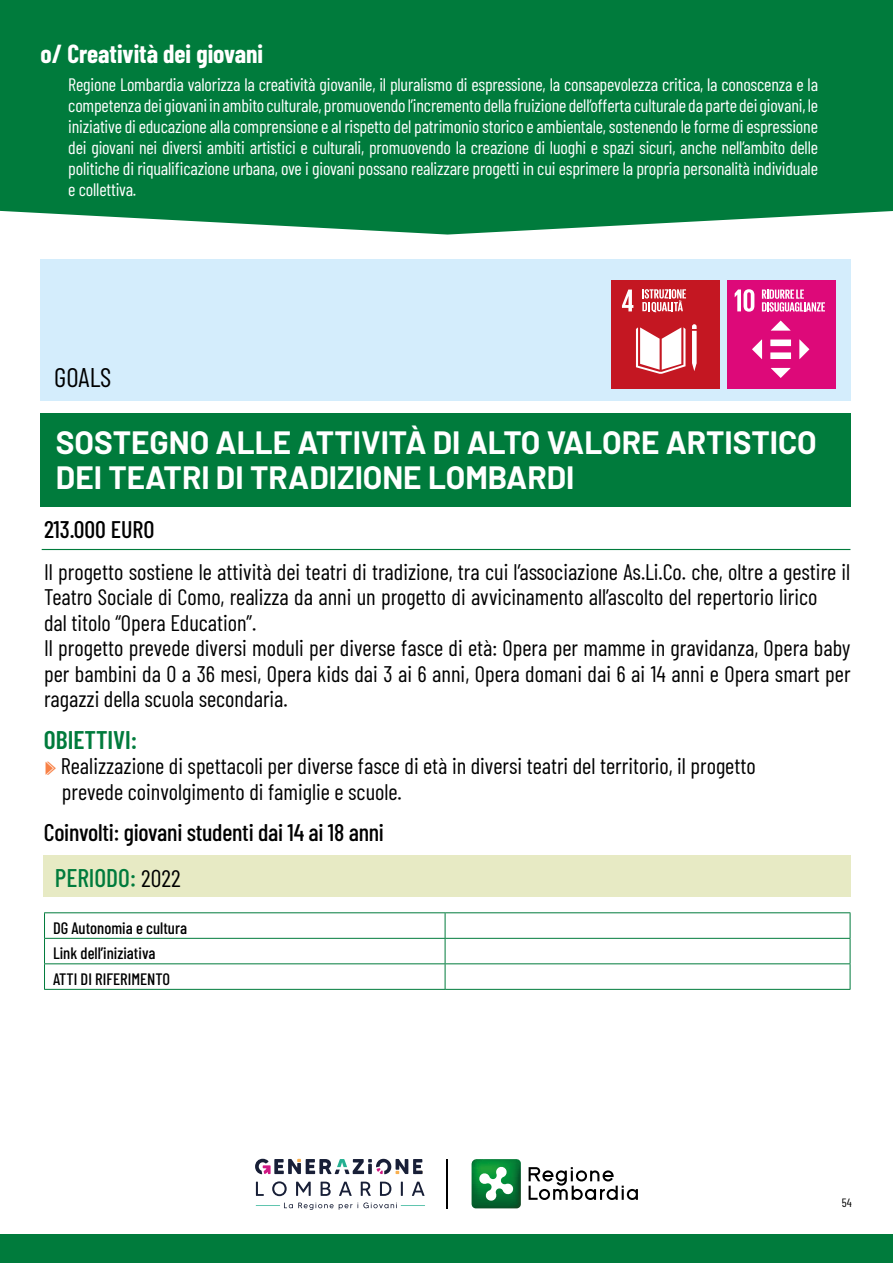
<style>
.page{position:relative;width:893px;height:1263px;background:#fff}
.page>*{position:absolute;margin:0;border:0;box-sizing:border-box;transform-origin:0 0}
.t1{font:700 31.5px/34.5px "Barlow";color:#fff}
.t2{font:27px "Barlow Condensed";color:#000}
.t3{font:700 25.5px "Barlow Condensed";color:#fff}
.t4{font:500 25.5px "Barlow Condensed";color:#007b3c}
.t5{font:600 25.5px "Barlow Condensed";color:#007b3c}
.t6{font:500 24px "Barlow Condensed";letter-spacing:-.01em;color:#000}
.t7{font:22.5px/25.5px "Barlow Condensed";color:#000}
.t8{font:18px/21px "Barlow Condensed";letter-spacing:-.01em;color:#fff;text-align:justify}
.t9{font:500 16.5px/25.5px "Barlow Condensed";color:#000}
.t10{font:12px "Barlow Condensed";color:#000}
.s1{font-family:"KG Arrows";color:#f88146}
.s2{font-weight:400;font-size:24px;color:#000}
</style>
<div class="page">
<div style="left:40px;top:259px;width:810px;height:142px;background:#d4edfc"></div>
<div style="left:0;top:0;width:893px;height:235px;background:#007b3c"></div>
<div style="left:40px;top:414px;width:810px;height:93px;background:#007b3c"></div>
<div style="left:727px;top:280px;width:108px;height:109px;background:#dd0979"></div>
<svg style="left:735px;top:289px;width:19px;height:23px"></svg>
<svg style="left:770px;top:352px;width:21px;height:7px"></svg>
<div style="left:770px;top:339px;width:21px;height:7px;background:#fff"></div>
<svg style="left:771px;top:321px;width:20px;height:10px"></svg>
<svg style="left:799px;top:339px;width:10px;height:20px"></svg>
<svg style="left:771px;top:368px;width:20px;height:10px"></svg>
<svg style="left:752px;top:339px;width:10px;height:20px"></svg>
<svg style="left:762px;top:290px;width:63px;height:22px"></svg>
<div style="left:0;top:1234px;width:893px;height:29px;background:#007b3c"></div>
<div style="left:43px;top:856px;width:808px;height:41px;background:#e7eac4"></div>
<svg style="left:45px;top:913px;width:805px;height:76px"></svg>
<hr style="left:44px;top:912px;width:401px;height:1px;background:#007b3c">
<hr style="left:445px;top:912px;width:405px;height:1px;background:#007b3c">
<hr style="left:44px;top:938px;width:401px;height:1px;background:#007b3c">
<hr style="left:445px;top:938px;width:405px;height:1px;background:#007b3c">
<hr style="left:44px;top:963px;width:401px;height:1px;background:#007b3c">
<svg style="left:44px;top:913px;width:1px;height:76px"></svg>
<hr style="left:445px;top:963px;width:405px;height:1px;background:#007b3c">
<svg style="left:445px;top:913px;width:1px;height:76px"></svg>
<svg style="left:850px;top:913px;width:1px;height:76px"></svg>
<hr style="left:44px;top:989px;width:401px;height:1px;background:#007b3c">
<hr style="left:445px;top:989px;width:405px;height:1px;background:#007b3c">
<div style="left:611px;top:280px;width:109px;height:109px;background:#c41722"></div>
<svg style="left:622px;top:290px;width:11px;height:21px"></svg>
<svg style="left:692px;top:324px;width:5px;height:47px"></svg>
<svg style="left:636px;top:327px;width:49px;height:47px"></svg>
<svg style="left:642px;top:289px;width:44px;height:23px"></svg>
<svg style="left:472px;top:1159px;width:49px;height:49px"></svg>
<svg style="left:529px;top:1167px;width:109px;height:33px"></svg>
<hr style="left:446px;top:1159px;width:1px;height:49px;background:#000">
<svg style="left:255px;top:1158px;width:168px;height:16px"></svg>
<svg style="left:256px;top:1182px;width:8px;height:14px"></svg>
<svg style="left:272px;top:1181px;width:15px;height:15px"></svg>
<svg style="left:296px;top:1182px;width:15px;height:14px"></svg>
<svg style="left:321px;top:1182px;width:10px;height:14px"></svg>
<svg style="left:339px;top:1182px;width:13px;height:14px"></svg>
<svg style="left:361px;top:1182px;width:10px;height:14px"></svg>
<svg style="left:380px;top:1182px;width:11px;height:14px"></svg>
<svg style="left:401px;top:1182px;width:2px;height:14px"></svg>
<svg style="left:412px;top:1182px;width:13px;height:14px"></svg>
<svg style="left:256px;top:1202px;width:169px;height:8px"></svg>
<hr style="left:42px;top:549px;width:808px;height:1px;background:#007b3c">
<h3 class="t3" style="left:40px;top:36px;width:224px">o/ Creatività dei giovani</h3>
<p class="t8" style="left:68px;top:73px;width:751px">Regione Lombardia valorizza la creatività giovanile, il pluralismo di espressione, la consapevolezza critica, la conoscenza e la competenza dei giovani in ambito culturale, promuovendo l’incremento della fruizione dell’offerta culturale da parte dei giovani, le iniziative di educazione alla comprensione e al rispetto del patrimonio storico e ambientale, sostenendo le forme di espressione dei giovani nei diversi ambiti artistici e culturali, promuovendo la creazione di luoghi e spazi sicuri, anche nell’ambito delle politiche di riqualificazione urbana, ove i giovani possano realizzare progetti in cui esprimere la propria personalità individuale e collettiva.</p>
<h2 class="t2" style="left:54px;top:358px;width:59px">GOALS</h2>
<h1 class="t1" style="left:56px;top:423px;width:762px">SOSTEGNO ALLE ATTIVITÀ DI ALTO VALORE ARTISTICO<br>DEI TEATRI DI TRADIZIONE LOMBARDI</h1>
<h3 class="t6" style="left:44px;top:512px;width:112px">213.000 EURO</h3>
<p class="t7" style="left:44px;top:557px;width:808px">Il progetto sostiene le attività dei teatri di tradizione, tra cui l’associazione As.Li.Co. che, oltre a gestire il Teatro Sociale di Como, realizza da anni un progetto di avvicinamento all’ascolto del repertorio lirico<br>dal titolo “Opera Education”.<br>Il progetto prevede diversi moduli per diverse fasce di età: Opera per mamme in gravidanza, Opera baby per bambini da 0 a 36 mesi, Opera kids dai 3 ai 6 anni, Opera domani dai 6 ai 14 anni e Opera smart per ragazzi della scuola secondaria.</p>
<h3 class="t5" style="left:44px;top:721px;width:95px">OBIETTIVI:</h3>
<p class="t7" style="left:62px;top:752px;width:695px;text-indent:-18px"><span class="s1">W</span> Realizzazione di spettacoli per diverse fasce di età in diversi teatri del territorio, il progetto prevede coinvolgimento di famiglie e scuole.</p>
<h3 class="t6" style="left:44px;top:816px;width:342px">Coinvolti: giovani studenti dai 14 ai 18 anni</h3>
<h3 class="t4" style="left:55px;top:860px;width:127px">PERIODO: <span class="s2">2022</span></h3>
<p class="t9" style="left:53px;top:914px;width:135px">DG Autonomia e cultura<br>Link dell’iniziativa<br>ATTI DI RIFERIMENTO</p>
<p class="t10" style="left:842px;top:1194px;width:11px">54</p>
</div>
